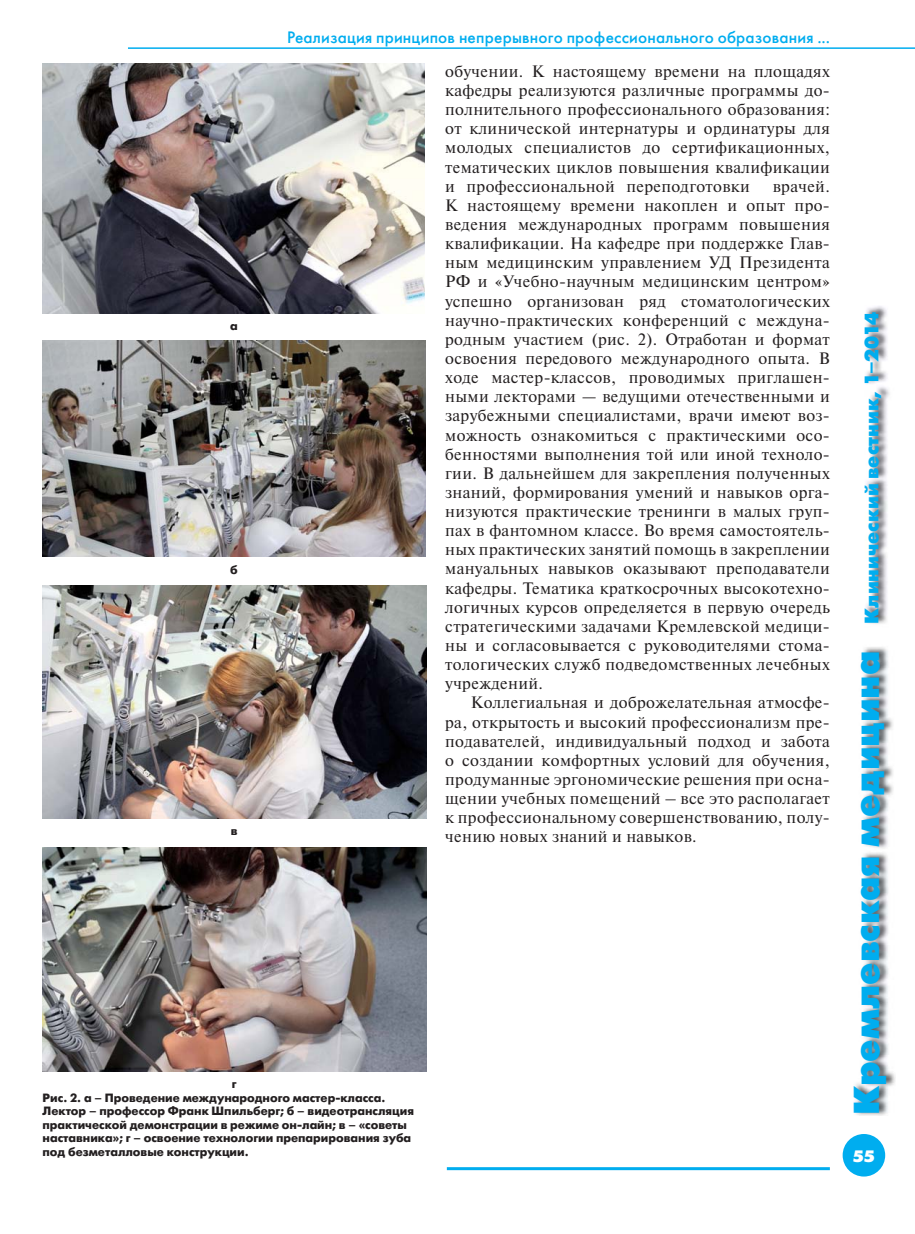
<style>
.page{position:relative;width:915px;height:1234px;background:#fff}
.page>*{position:absolute;margin:0;border:0;box-sizing:border-box;transform-origin:0 0}
.t1{font:36px "Futuris XC";color:#00adef}
.t2{font:19.5px "Futuris XC";color:#00adef}
.t3{font:16.5px/19.2px "Newton C";letter-spacing:.02em;color:#231f20;text-align:justify}
.t4{font:16.5px "Futuris C";letter-spacing:.01em;color:#00adef}
.t5{font:16.5px "Futuris XC";color:#fff}
.t6{font:700 12px/13.5px "Futuris C";color:#231f20}
</style>
<div class="page">
<div style="left:842px;top:1133px;width:42px;height:43px;background:#00adef;border-radius:50%"></div>
<hr style="left:128px;top:47px;width:786px;height:2px;background:#00adef">
<img style="left:854px;top:306px;width:40px;height:809px">
<hr style="left:446px;top:1166px;width:383px;height:3px;background:#00adef">
<img style="left:43px;top:64px;width:382px;height:249px">
<img style="left:43px;top:340px;width:382px;height:216px">
<img style="left:43px;top:585px;width:383px;height:233px">
<img style="left:43px;top:847px;width:383px;height:223px">
<p class="t6" style="left:230px;top:320px;width:9px">а</p>
<p class="t6" style="left:230px;top:563px;width:9px">б</p>
<p class="t6" style="left:230px;top:825px;width:8px">в</p>
<p class="t4" style="left:287px;top:31px;width:544px">Реализация принципов непрерывного профессионального образования ...</p>
<p class="t3" style="left:445px;top:63px;width:386px">обучении. К настоящему времени на площадях кафедры реализуются различные программы до&shy;полнительного профессионального образования: от клинической интернатуры и ординатуры для молодых специалистов до сертификационных, тематических циклов повышения квалификации и профессиональной переподготовки</p>
<p class="t3" style="left:445px;top:178px;width:386px;text-indent:327px">врачей.<br>К настоящему времени накоплен и опыт про&shy;ведения международных программ повышения квалификации. На кафедре при поддержке Глав&shy;ным медицинским управлением УД Президента РФ и «Учебно-научным медицинским центром» успешно организован ряд стоматологических научно-практических конференций с междуна&shy;родным участием (рис. 2). Отработан и формат освоения передового международного опыта. В ходе мастер-классов, проводимых приглашен&shy;ными лекторами — ведущими отечественными и зарубежными специалистами, врачи имеют воз&shy;можность ознакомиться с практическими осо&shy;бенностями выполнения той или иной техноло&shy;гии. В дальнейшем для закрепления полученных знаний, формирования умений и навыков орга&shy;низуются практические тренинги в малых груп&shy;пах в фантомном классе. Во время самостоятель&shy;ных практических занятий помощь в закреплении мануальных навыков оказывают преподаватели кафедры. Тематика краткосрочных высокотехно&shy;логичных курсов определяется в первую очередь стратегическими задачами Кремлевской медици&shy;ны и согласовывается с руководителями стома&shy;тологических служб подведомственных лечебных учреждений.</p>
<p class="t3" style="left:445px;top:694px;width:386px;text-indent:26px">Коллегиальная и доброжелательная атмосфе&shy;ра, открытость и высокий профессионализм пре&shy;подавателей, индивидуальный подход и забота о создании комфортных условий для обучения, продуманные эргономические решения при осна&shy;щении учебных помещений – все это располагает к профессиональному совершенствованию, полу&shy;чению новых знаний и навыков.</p>
<p class="t6" style="left:43px;top:1078px;width:373px;text-indent:189px">г<br>Рис. 2. а – Проведение международного мастер-класса.<br>Лектор – профессор Франк Шпильберг; б – видеотрансляция практической демонстрации в режиме он-лайн; в – «советы наставника»; г – освоение технологии препарирования зуба под безметалловые конструкции.</p>
<p class="t2" style="left:864px;top:623px;width:313px;rotate:-90deg">Клинический вестник, 1–2014</p>
<h1 class="t1" style="left:853px;top:1114px;width:466px;rotate:-90deg">Кремлевская медицина</h1>
<p class="t5" style="left:852px;top:1149px;width:24px">55</p>
</div>
